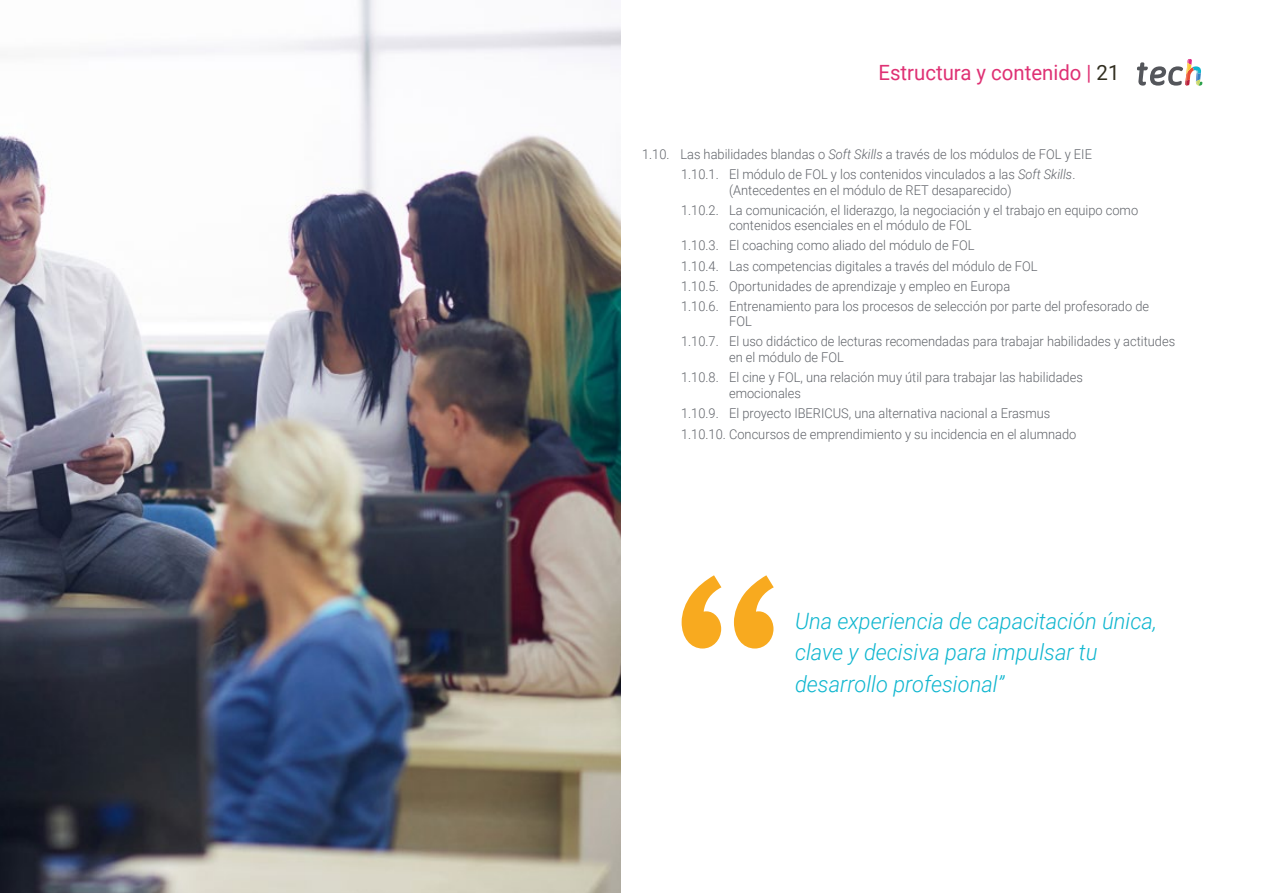
<style>
.page{position:relative;width:1263px;height:893px;background:#fff}
.page>*{position:absolute;margin:0;border:0;box-sizing:border-box;transform-origin:0 0}
.t1{font:italic 300 22.5px/31.5px "Roboto";color:#0fb6cf}
.t2{font:21px "Roboto";color:#df3174}
.t3{font:300 13.5px/20px "Roboto";color:#61646a;scale:.95 1}
.s1{color:#312e20}
.s2{font-style:italic}
</style>
<div class="page">
<img style="left:0;top:0;width:621px;height:893px">
<svg style="left:1137px;top:59px;width:65px;height:27px"></svg>
<svg style="left:682px;top:575px;width:92px;height:73px"></svg>
<h2 class="t2" style="left:878px;top:57px;width:242px">Estructura y contenido | <span class="s1">21</span></h2>
<p class="t3" style="left:681px;top:144px;width:434px;text-indent:-39px">1.10. Las habilidades blandas o <span class="s2">Soft Skills</span> a través de los módulos de FOL y EIE<br>1.10.1. El módulo de FOL y los contenidos vinculados a las <span class="s2">Soft Skills</span>.</p>
<p class="t3" style="left:681px;top:179px;width:483px;text-indent:48px">(Antecedentes en el módulo de RET desaparecido)<br>1.10.2. La comunicación, el liderazgo, la negociación y el trabajo en equipo como</p>
<p class="t3" style="left:681px;top:215px;width:494px;text-indent:48px">contenidos esenciales en el módulo de FOL<br>1.10.3. El coaching como aliado del módulo de FOL<br>1.10.4. Las competencias digitales a través del módulo de FOL<br>1.10.5. Oportunidades de aprendizaje y empleo en Europa<br>1.10.6. Entrenamiento para los procesos de selección por parte del profesorado de</p>
<p class="t3" style="left:681px;top:311px;width:521px;text-indent:48px">FOL<br>1.10.7. El uso didáctico de lecturas recomendadas para trabajar habilidades y actitudes</p>
<p class="t3" style="left:681px;top:347px;width:424px;text-indent:48px">en el módulo de FOL<br>1.10.8. El cine y FOL, una relación muy útil para trabajar las habilidades</p>
<p class="t3" style="left:681px;top:382px;width:417px;line-height:20.4px;text-indent:48px">emocionales<br>1.10.9. El proyecto IBERICUS, una alternativa nacional a Erasmus<br>1.10.10. Concursos de emprendimiento y su incidencia en el alumnado</p>
<h1 class="t1" style="left:795px;top:604px;width:363px">Una experiencia de capacitación única, clave y decisiva para impulsar tu desarrollo profesional”</h1>
</div>
